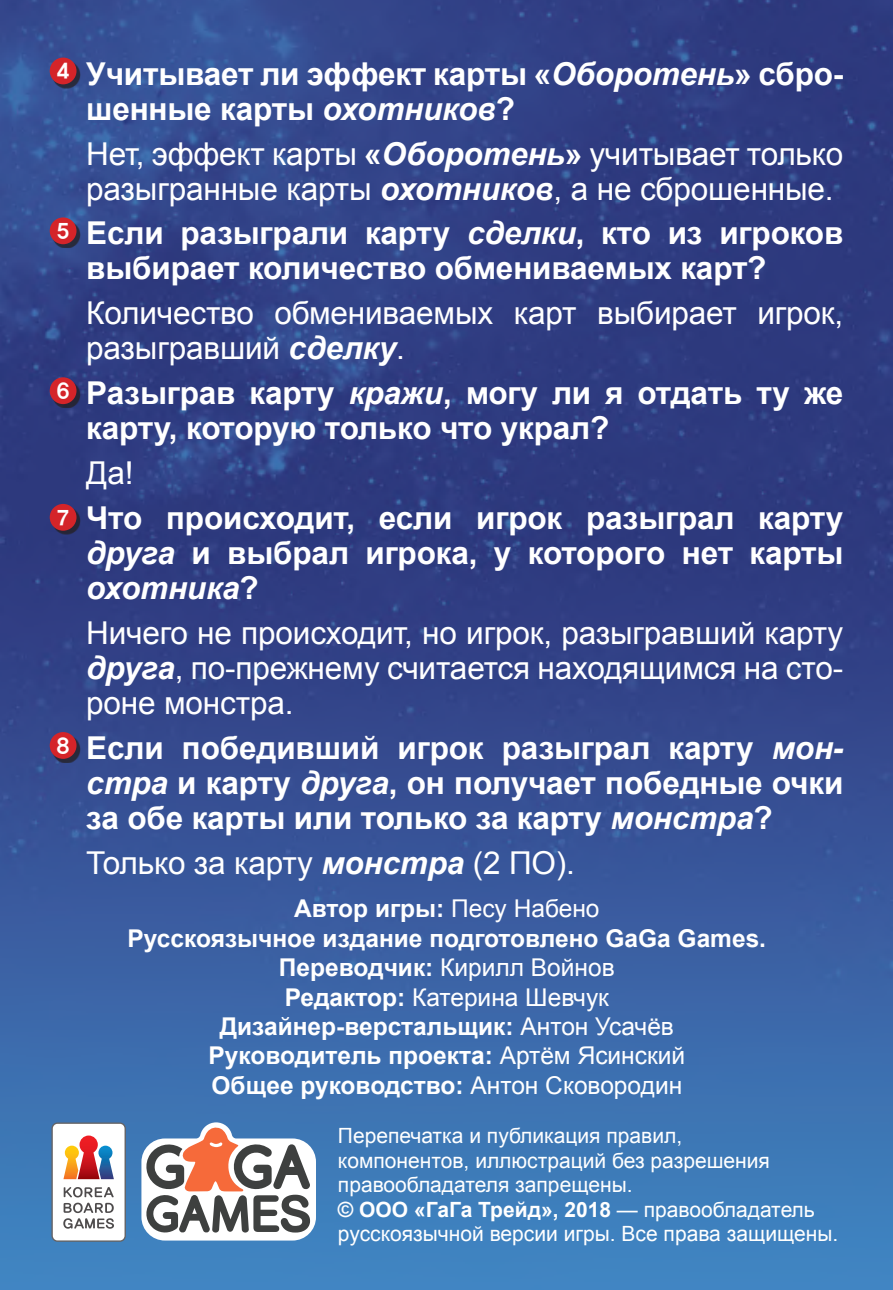
<style>
.page{position:relative;width:893px;height:1290px;background:#fff}
.page>*{position:absolute;margin:0;border:0;box-sizing:border-box;transform-origin:0 0}
.t1{font:700 31.5px/35px "Arial";letter-spacing:-.005em;color:#fff}
.t2{font:31.5px/35px "Arial";letter-spacing:-.005em;color:#fff}
.t3{font:700 24.5px/29.4px "Arial";color:#fff;text-align:center}
.t4{font:21px/24.5px "Arial";color:#fff}
.s1{font-style:italic}
.s2{font-weight:700}
.s3{font-weight:700;font-style:italic}
.s4{font-weight:400}
</style>
<div class="page">
<img style="left:0;top:0;width:893px;height:1290px">
<div style="left:53px;top:61px;width:27px;height:27px;background:#241f1f;opacity:.75"></div>
<div style="left:50px;top:58px;width:27px;height:26px;background:#d42429;border-radius:50%"></div>
<div style="left:53px;top:221px;width:27px;height:27px;background:#241f1f;opacity:.75"></div>
<div style="left:50px;top:217px;width:27px;height:27px;background:#d42429;border-radius:50%"></div>
<div style="left:53px;top:381px;width:27px;height:27px;background:#241f1f;opacity:.75"></div>
<div style="left:50px;top:377px;width:27px;height:27px;background:#d42429;border-radius:50%"></div>
<div style="left:53px;top:507px;width:27px;height:27px;background:#241f1f;opacity:.75"></div>
<div style="left:50px;top:504px;width:27px;height:27px;background:#d42429;border-radius:50%"></div>
<div style="left:53px;top:735px;width:27px;height:28px;background:#241f1f;opacity:.75"></div>
<div style="left:50px;top:732px;width:27px;height:27px;background:#d42429;border-radius:50%"></div>
<svg style="left:141px;top:1122px;width:175px;height:118px"></svg>
<svg style="left:51px;top:1122px;width:75px;height:120px"></svg>
<div style="left:53px;top:1124px;width:72px;height:116px;background:#fff;border-radius:5px"></div>
<svg style="left:63px;top:1187px;width:51px;height:42px"></svg>
<svg style="left:63px;top:1135px;width:51px;height:44px"></svg>
<p class="t1" style="left:86px;top:57px;width:759px;text-indent:-29px"><sup>4</sup> Учитывает ли эффект карты «<span class="s1">Оборотень</span>» сбро&shy;шенные карты <span class="s1">охотников</span>?</p>
<p class="t2" style="left:86px;top:136px;width:759px">Нет, эффект карты <span class="s2">«</span><span class="s3">Оборотень</span><span class="s2">»</span> учитывает только разыгранные карты <span class="s3">охотников</span>, а не сброшенные.</p>
<p class="t1" style="left:86px;top:216px;width:759px;text-indent:-29px"><sup>5</sup> Если разыграли карту <span class="s1">сделки</span>, кто из игроков выбирает количество обмениваемых карт?</p>
<p class="t2" style="left:86px;top:296px;width:759px">Количество обмениваемых карт выбирает игрок, разыгравший <span class="s3">сделку</span>.</p>
<p class="t1" style="left:86px;top:376px;width:759px;text-indent:-29px"><sup>6</sup> Разыграв карту <span class="s1">кражи</span>, могу ли я отдать ту же карту, которую только что украл?</p>
<p class="t1" style="left:57px;top:451px;width:788px;line-height:44.8px;text-indent:29px"><span class="s4">Да!<br></span><sup>7</sup> Что происходит, если игрок разыграл карту</p>
<p class="t1" style="left:86px;top:536px;width:759px"><span class="s1">друга</span> и выбрал игрока, у которого нет карты <span class="s1">охотника</span>?</p>
<p class="t2" style="left:86px;top:616px;width:759px;text-align:justify">Ничего не происходит, но игрок, разыгравший карту <span class="s3">друга</span>, по-прежнему считается находящимся на сто&shy;роне монстра.</p>
<p class="t1" style="left:86px;top:731px;width:759px;text-align:justify;text-indent:-29px"><sup>8</sup> Если победивший игрок разыграл карту <span class="s1">мон&shy;стра</span> и карту <span class="s1">друга</span>, он получает победные очки за обе карты или только за карту <span class="s1">монстра</span>?</p>
<p class="t2" style="left:86px;top:846px;width:490px">Только за карту <span class="s3">монстра</span> (2 ПО).</p>
<p class="t3" style="left:128px;top:894px;width:640px">Автор игры: <span class="s4">Песу Набено<br></span>Русскоязычное издание подготовлено GaGa Games.<br>Переводчик: <span class="s4">Кирилл Войнов<br></span>Редактор: <span class="s4">Катерина Шевчук<br></span>Дизайнер-верстальщик: <span class="s4">Антон Усачёв<br></span>Руководитель проекта: <span class="s4">Артём Ясинский<br></span>Общее руководство: <span class="s4">Антон Сковородин</span></p>
<p class="t4" style="left:338px;top:1124px;width:502px">Перепечатка и публикация правил,<br>компонентов, иллюстраций без разрешения правообладателя запрещены.<br><span class="s2">© ООО «ГаГа Трейд», 2018</span> — правообладатель русскоязычной версии игры. Все права защищены.</p>
</div>
